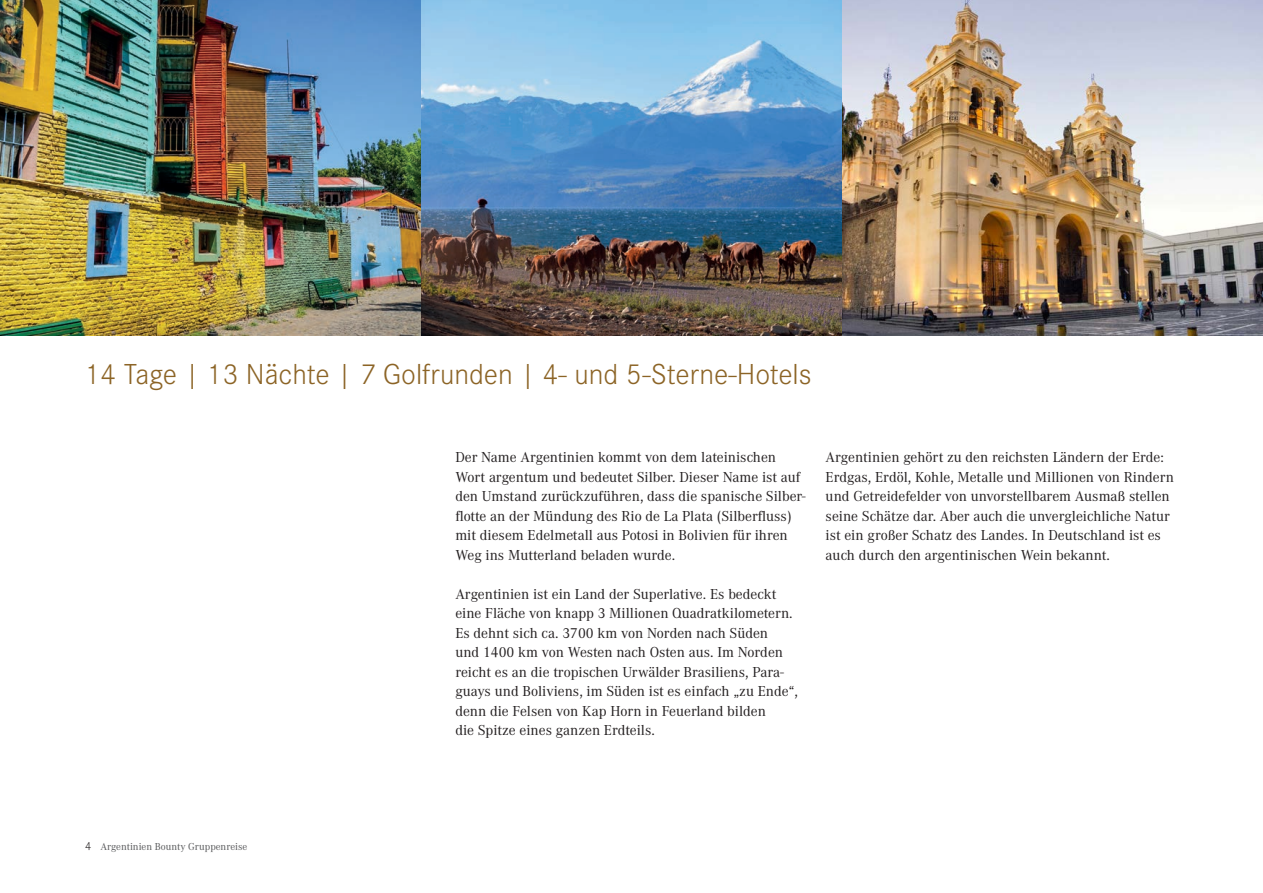
<style>
.page{position:relative;width:1263px;height:893px;background:#fff}
.page>*{position:absolute;margin:0;border:0;box-sizing:border-box;transform-origin:0 0}
.t1{font:300 30px "Corporate S Pro";color:#8c6426}
.t2{font:15px/19.5px "Corporate A Pro";color:#231f20}
.t3{font:10.5px "Corporate A Pro";color:#57585a}
.s1{font-family:"Corporate S Pro";font-weight:300;font-size:12px;color:#231f20}
</style>
<div class="page">
<img style="left:0;top:0;width:1263px;height:335px">
<h1 class="t1" style="left:85px;top:353px;width:728px">14 Tage | 13 Nächte | 7 Golfrunden | 4- und 5-Sterne-Hotels</h1>
<p class="t2" style="left:455px;top:447px;width:352px">Der Name Argentinien kommt von dem lateinischen Wort argentum und bedeutet Silber. Dieser Name ist auf den Umstand zurückzuführen, dass die spanische Silber&shy;flotte an der Mündung des Rio de La Plata (Silberfluss) mit diesem Edelmetall aus Potosi in Bolivien für ihren Weg ins Mutterland beladen wurde.</p>
<p class="t2" style="left:455px;top:583px;width:344px">Argentinien ist ein Land der Superlative. Es bedeckt eine Fläche von knapp 3 Millionen Quadratkilometern.<br>Es dehnt sich ca. 3700 km von Norden nach Süden<br>und 1400 km von Westen nach Osten aus. Im Norden reicht es an die tropischen Urwälder Brasiliens, Para&shy;guays und Boliviens, im Süden ist es einfach „zu Ende“, denn die Felsen von Kap Horn in Feuerland bilden<br>die Spitze eines ganzen Erdteils.</p>
<p class="t2" style="left:826px;top:447px;width:350px">Argentinien gehört zu den reichsten Ländern der Erde:<br>Erdgas, Erdöl, Kohle, Metalle und Millionen von Rindern und Getreidefelder von unvorstellbarem Ausmaß stellen seine Schätze dar. Aber auch die unvergleichliche Natur ist ein großer Schatz des Landes. In Deutschland ist es auch durch den argentinischen Wein bekannt.</p>
<p class="t3" style="left:85px;top:840px;width:164px"><span class="s1">4</span> Argentinien Bounty Gruppenreise</p>
</div>
